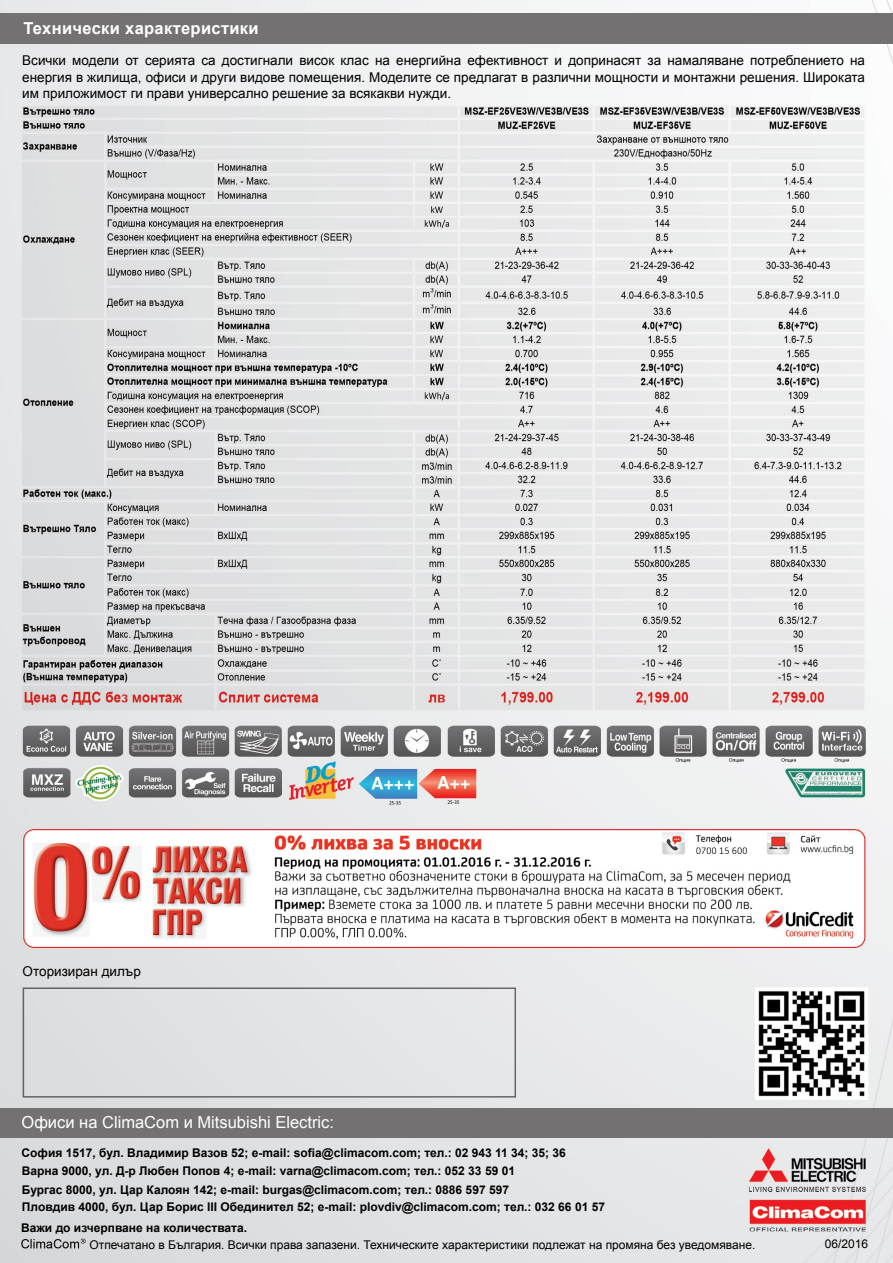
<style>
.page{position:relative;width:893px;height:1263px;background:#fff}
.page>*{position:absolute;margin:0;border:0;box-sizing:border-box;transform-origin:0 0}
.t1{font:16.5px "Arial";color:#fff}
.t2{font:700 16.5px "Arial";letter-spacing:.02em;color:#fff}
.t3{font:13.5px/16.2px "Arial";color:#000;text-align:justify}
.t4{font:700 12px/18px "Arial";color:#000}
.t5{font:12px "Arial";color:#000}
</style>
<div class="page">
<img style="left:0;top:0;width:893px;height:1263px">
<div style="left:0;top:13px;width:893px;height:31px;background:#737172"></div>
<div style="left:0;top:1108px;width:893px;height:29px;background:#737172"></div>
<h1 class="t2" style="left:23px;top:17px;width:237px">Технически характеристики</h1>
<p class="t3" style="left:22px;top:53px;width:844px">Всички модели от серията са достигнали висок клас на енергийна ефективност и допринасят за намаляване потреблението на енергия в жилища, офиси и други видове помещения. Моделите се предлагат в различни мощности и монтажни решения. Широката им приложимост ги прави универсално решение за всякакви нужди.</p>
<p class="t3" style="left:23px;top:963px;width:120px">Оторизиран дилър</p>
<h1 class="t1" style="left:22px;top:1111px;width:314px">Офиси на ClimaCom и Mitsubishi Electric:</h1>
<p class="t4" style="left:22px;top:1144px;width:546px">София 1517, бул. Владимир Вазов 52; e-mail: sofia@climacom.com; тел.: 02 943 11 34; 35; 36<br>Варна 9000, ул. Д-р Любен Попов 4; e-mail: varna@climacom.com; тел.: 052 33 59 01</p>
<p class="t4" style="left:22px;top:1198px;width:585px">Пловдив 4000, бул. Цар Борис III Обединител 52; e-mail: plovdiv@climacom.com; тел.: 032 66 01 57</p>
<p class="t4" style="left:22px;top:1181px;width:489px">Бургас 8000, ул. Цар Калоян 142; e-mail: burgas@climacom.com; тел.: 0886 597 597</p>
<p class="t4" style="left:21px;top:1219px;width:228px">Важи до изчерпване на количествата.</p>
<p class="t5" style="left:90px;top:1237px;width:667px">Отпечатано в България. Всички права запазени. Техническите характеристики подлежат на промяна без уведомяване.</p>
<p class="t5" style="left:825px;top:1236px;width:45px">06/2016</p>
</div>
